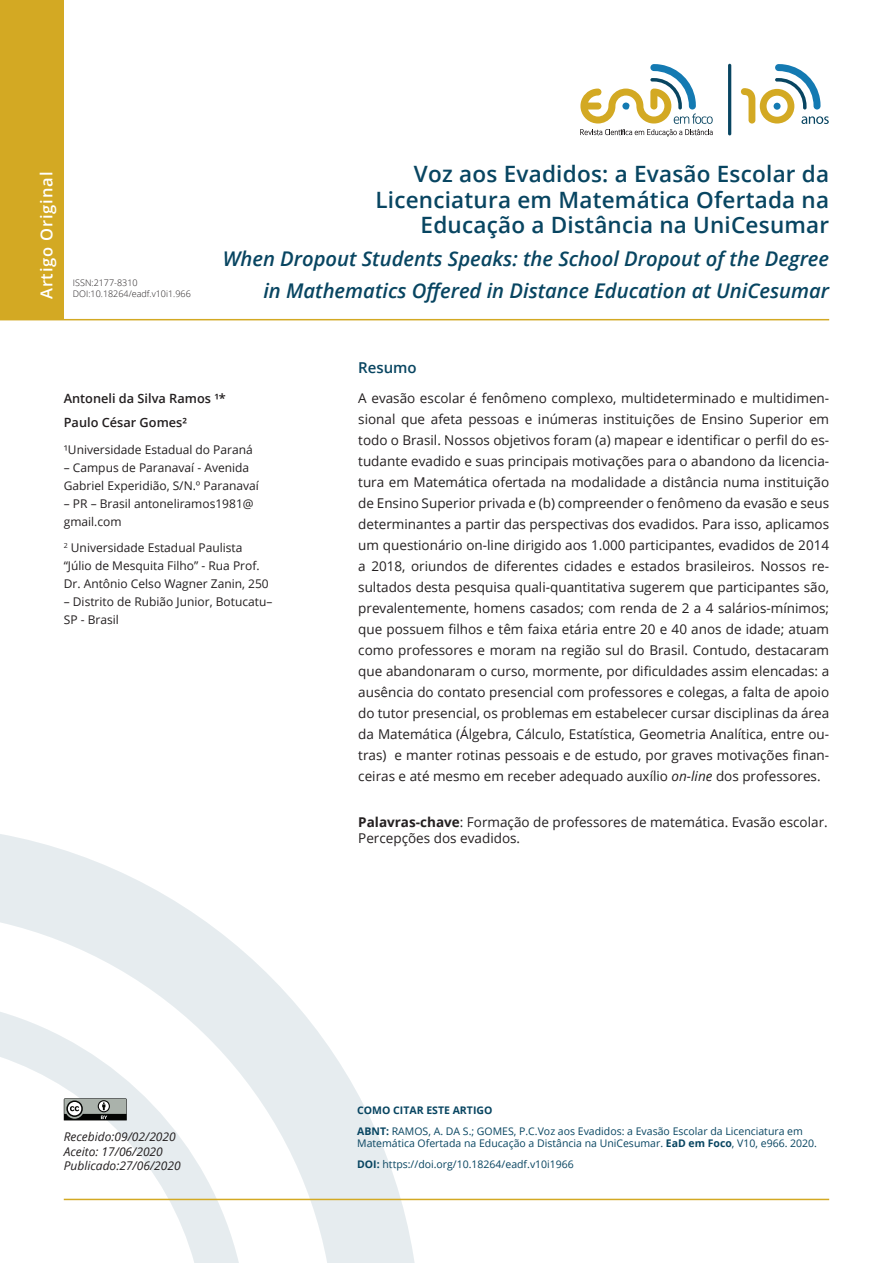
<style>
.page{position:relative;width:893px;height:1263px;background:#fff}
.page>*{position:absolute;margin:0;border:0;box-sizing:border-box;transform-origin:0 0}
.t1{font:600 22.5px/25.5px "Open Sans";letter-spacing:.01em;color:#084561;text-align:right}
.t2{font:italic 600 20.25px "Open Sans";color:#084561}
.t3{font:600 16.5px "Open Sans";letter-spacing:.05em;color:#fff}
.t4{font:600 15px "Open Sans";color:#084561}
.t5{font:13.5px/21px "Open Sans";color:#231f20;text-align:justify}
.t6{font:600 12.75px/23.9px "Open Sans";color:#231f20}
.t7{font:12px/18px "Open Sans";color:#231f20}
.t8{font:italic 12px/14.4px "Open Sans";color:#231f20}
.t9{font:10.5px/21.1px "Open Sans";color:#084561}
.t10{font:300 9px/10.8px "Open Sans";color:#231f20}
.s1{font-style:italic}
.s2{font-weight:700}
</style>
<div class="page">
<svg style="left:0;top:834px;width:415px;height:429px"></svg>
<hr style="left:64px;top:1199px;width:765px;height:1px;background:#d3a923">
<div style="left:0;top:0;width:64px;height:319px;background:#d3a923"></div>
<hr style="left:0;top:319px;width:829px;height:1px;background:#d3a923">
<svg style="left:64px;top:1098px;width:69px;height:28px"></svg>
<svg style="left:580px;top:64px;width:133px;height:72px"></svg>
<hr style="left:728px;top:64px;width:3px;height:71px;background:#084561;border-radius:2px">
<svg style="left:741px;top:64px;width:88px;height:60px"></svg>
<p class="t3" style="left:35px;top:299px;width:129px;rotate:-90deg">Artigo Original</p>
<p class="t10" style="left:73px;top:277px;width:119px">ISSN:2177-8310<br>DOI:10.18264/eadf.v10i1.966</p>
<h1 class="t1" style="left:375px;top:161px;width:455px">Voz aos Evadidos: a Evasão Escolar da<br>Licenciatura em Matemática Ofertada na<br>Educação a Distância na UniCesumar</h1>
<h2 class="t2" style="left:223px;top:245px;width:608px">When Dropout Students Speaks: the School Dropout of the Degree</h2>
<h2 class="t2" style="left:263px;top:277px;width:567px">in Mathematics Offered in Distance Education at UniCesumar</h2>
<p class="t6" style="left:64px;top:387px;width:164px">Antoneli da Silva Ramos ¹*<br>Paulo César Gomes²</p>
<p class="t7" style="left:64px;top:440px;width:191px">¹Universidade Estadual do Paraná</p>
<p class="t7" style="left:64px;top:458px;width:197px">– Campus de Paranavaí - Avenida<br>Gabriel Experidião, S/N.º Paranavaí</p>
<p class="t7" style="left:64px;top:494px;width:191px">– PR – Brasil antoneliramos1981@ gmail.com</p>
<p class="t7" style="left:64px;top:539px;width:207px"><sup>2</sup> Universidade Estadual Paulista “Júlio de Mesquita Filho” - Rua Prof.<br>Dr. Antônio Celso Wagner Zanin, 250</p>
<p class="t7" style="left:64px;top:593px;width:210px">– Distrito de Rubião Junior, Botucatu–<br>SP - Brasil</p>
<p class="t4" style="left:358px;top:357px;width:60px">Resumo</p>
<p class="t5" style="left:358px;top:387px;width:472px">A evasão escolar é fenômeno complexo, multideterminado e multidimen&shy;sional que afeta pessoas e inúmeras instituições de Ensino Superior em todo o Brasil. Nossos objetivos foram (a) mapear e identificar o perfil do es&shy;tudante evadido e suas principais motivações para o abandono da licencia&shy;tura em Matemática ofertada na modalidade a distância numa instituição de Ensino Superior privada e (b) compreender o fenômeno da evasão e seus determinantes a partir das perspectivas dos evadidos. Para isso, aplicamos um questionário on-line dirigido aos 1.000 participantes, evadidos de 2014 a 2018, oriundos de diferentes cidades e estados brasileiros. Nossos re&shy;sultados desta pesquisa quali-quantitativa sugerem que participantes são, prevalentemente, homens casados; com renda de 2 a 4 salários-mínimos; que possuem filhos e têm faixa etária entre 20 e 40 anos de idade; atuam como professores e moram na região sul do Brasil. Contudo, destacaram que abandonaram o curso, mormente, por dificuldades assim elencadas: a ausência do contato presencial com professores e colegas, a falta de apoio do tutor presencial, os problemas em estabelecer cursar disciplinas da área da Matemática (Álgebra, Cálculo, Estatística, Geometria Analítica, entre ou&shy;tras) e manter rotinas pessoais e de estudo, por graves motivações finan&shy;ceiras e até mesmo em receber adequado auxílio <span class="s1">on-line</span> dos professores.</p>
<p class="t5" style="left:358px;top:813px;width:471px;line-height:16.2px"><span class="s2">Palavras-chave</span>: Formação de professores de matemática. Evasão escolar.<br>Percepções dos evadidos.</p>
<p class="t8" style="left:64px;top:1129px;width:118px">Recebido:09/02/2020<br>Aceito: 17/06/2020<br>Publicado:27/06/2020</p>
<p class="t9" style="left:357px;top:1099px;width:447px"><span class="s2">COMO CITAR ESTE ARTIGO<br>ABNT:</span> RAMOS, A. DA S.; GOMES, P.C.Voz aos Evadidos: a Evasão Escolar da Licenciatura em</p>
<p class="t9" style="left:357px;top:1132px;width:461px">Matemática Ofertada na Educação a Distância na UniCesumar. <span class="s2">EaD em Foco</span>, V10, e966. 2020.<br><span class="s2">DOI:</span> https://doi.org/10.18264/eadf.v10i1966</p>
</div>
